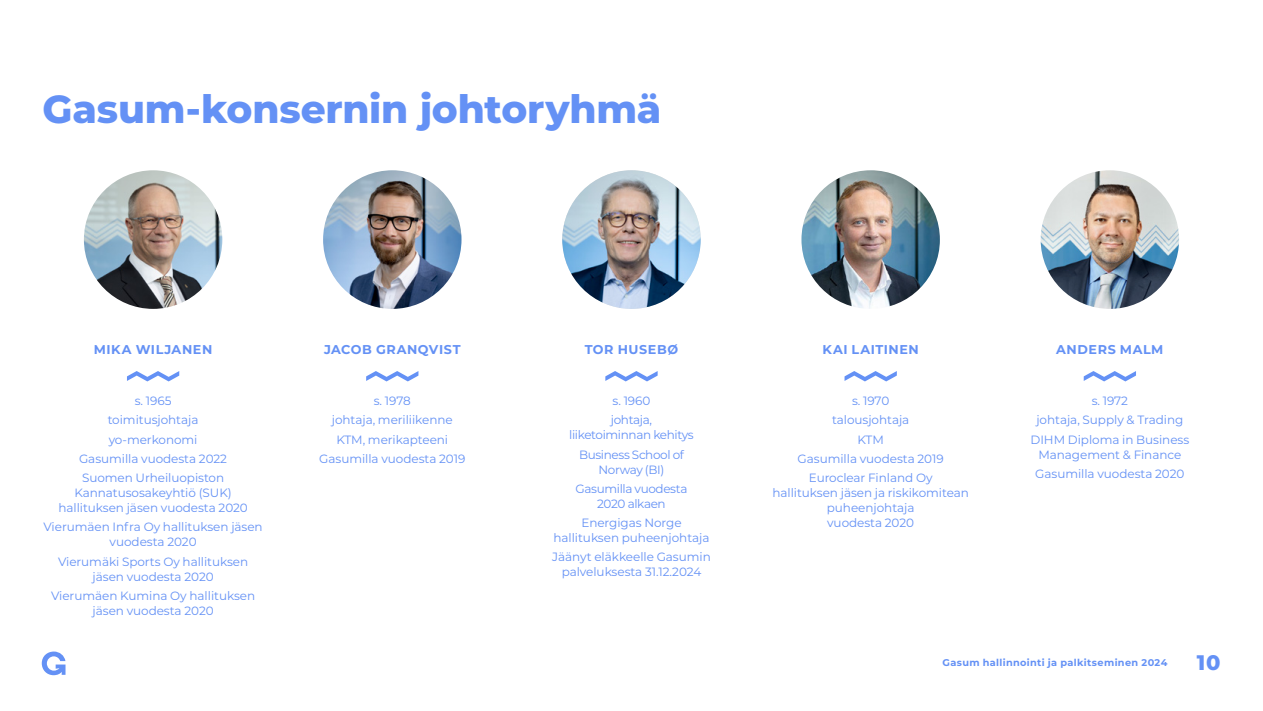
<style>
.page{position:relative;width:1263px;height:711px;background:#fff}
.page>*{position:absolute;margin:0;border:0;box-sizing:border-box;transform-origin:0 0}
.t1{font:800 39px "Montserrat";letter-spacing:-.005em;color:#6491f5}
.t2{font:800 21px "Montserrat";color:#6491f5}
.t3{font:700 12.75px "Montserrat";letter-spacing:.045em;color:#6491f5}
.t4{font:12px/19.2px "Montserrat";letter-spacing:-.005em;color:#6491f5;text-align:center}
.t5{font:12px/19.2px "Montserrat";letter-spacing:-.03em;color:#6491f5;text-align:center}
.t6{font:700 9.75px "Montserrat";letter-spacing:.035em;color:#6491f5}
</style>
<div class="page">
<img style="left:323px;top:170px;width:138px;height:138px;border-radius:69px">
<img style="left:801px;top:170px;width:139px;height:138px;border-radius:69px">
<img style="left:84px;top:170px;width:138px;height:138px;border-radius:69px">
<img style="left:1041px;top:170px;width:138px;height:138px;border-radius:69px">
<svg style="left:42px;top:651px;width:24px;height:23px"></svg>
<svg style="left:366px;top:371px;width:52px;height:10px"></svg>
<svg style="left:127px;top:371px;width:52px;height:10px"></svg>
<svg style="left:844px;top:371px;width:53px;height:10px"></svg>
<svg style="left:1084px;top:371px;width:52px;height:10px"></svg>
<img style="left:562px;top:170px;width:139px;height:138px;border-radius:69px">
<svg style="left:605px;top:371px;width:53px;height:10px"></svg>
<h1 class="t1" style="left:43px;top:80px;width:620px">Gasum-konsernin johtoryhmä</h1>
<p class="t3" style="left:94px;top:339px;width:120px">MIKA WILJANEN</p>
<p class="t4" style="left:79px;top:390px;width:150px">s. 1965<br>toimitusjohtaja yo-merkonomi<br>Gasumilla vuodesta 2022<br>Suomen Urheiluopiston</p>
<p class="t4" style="left:58px;top:484px;width:191px;line-height:15px">Kannatusosakeyhtiö (SUK) hallituksen jäsen vuodesta 2020</p>
<p class="t4" style="left:44px;top:519px;width:221px;line-height:15px">Vierumäen Infra Oy hallituksen jäsen vuodesta 2020</p>
<p class="t4" style="left:58px;top:553px;width:192px;line-height:15px">Vierumäki Sports Oy hallituksen jäsen vuodesta 2020</p>
<p class="t4" style="left:51px;top:587px;width:206px;line-height:15px">Vierumäen Kumina Oy hallituksen jäsen vuodesta 2020</p>
<p class="t3" style="left:324px;top:339px;width:138px">JACOB GRANQVIST</p>
<p class="t4" style="left:319px;top:390px;width:148px">s. 1978<br>johtaja, meriliikenne<br>KTM, merikapteeni<br>Gasumilla vuodesta 2019</p>
<p class="t3" style="left:585px;top:339px;width:95px">TOR HUSEBØ</p>
<p class="t5" style="left:611px;top:390px;width:43px;text-align:left">s. 1960 johtaja,</p>
<p class="t5" style="left:569px;top:424px;width:126px">liiketoiminnan kehitys<br>Business School of</p>
<p class="t5" style="left:576px;top:459px;width:113px">Norway (BI)<br>Gasumilla vuodesta</p>
<p class="t4" style="left:581px;top:493px;width:102px">2020 alkaen<br>Energigas Norge</p>
<p class="t4" style="left:552px;top:527px;width:160px;text-align:left">hallituksen puheenjohtaja<br>Jäänyt eläkkeelle Gasumin</p>
<p class="t4" style="left:562px;top:561px;width:141px">palveluksesta 31.12.2024</p>
<p class="t3" style="left:822px;top:339px;width:98px">KAI LAITINEN</p>
<p class="t4" style="left:798px;top:390px;width:148px">s. 1970<br>talousjohtaja<br>KTM<br>Gasumilla vuodesta 2019<br>Euroclear Finland Oy</p>
<p class="t4" style="left:772px;top:484px;width:198px;line-height:15px">hallituksen jäsen ja riskikomitean puheenjohtaja<br>vuodesta 2020</p>
<p class="t3" style="left:1056px;top:339px;width:109px">ANDERS MALM</p>
<p class="t4" style="left:1030px;top:390px;width:160px">s. 1972<br>johtaja, Supply &amp; Trading<br>DIHM Diploma in Business</p>
<p class="t4" style="left:1035px;top:444px;width:151px;text-align:left">Management &amp; Finance<br>Gasumilla vuodesta 2020</p>
<p class="t6" style="left:943px;top:655px;width:226px">Gasum hallinnointi ja palkitseminen 2024</p>
<h2 class="t2" style="left:1197px;top:647px;width:25px">10</h2>
</div>
